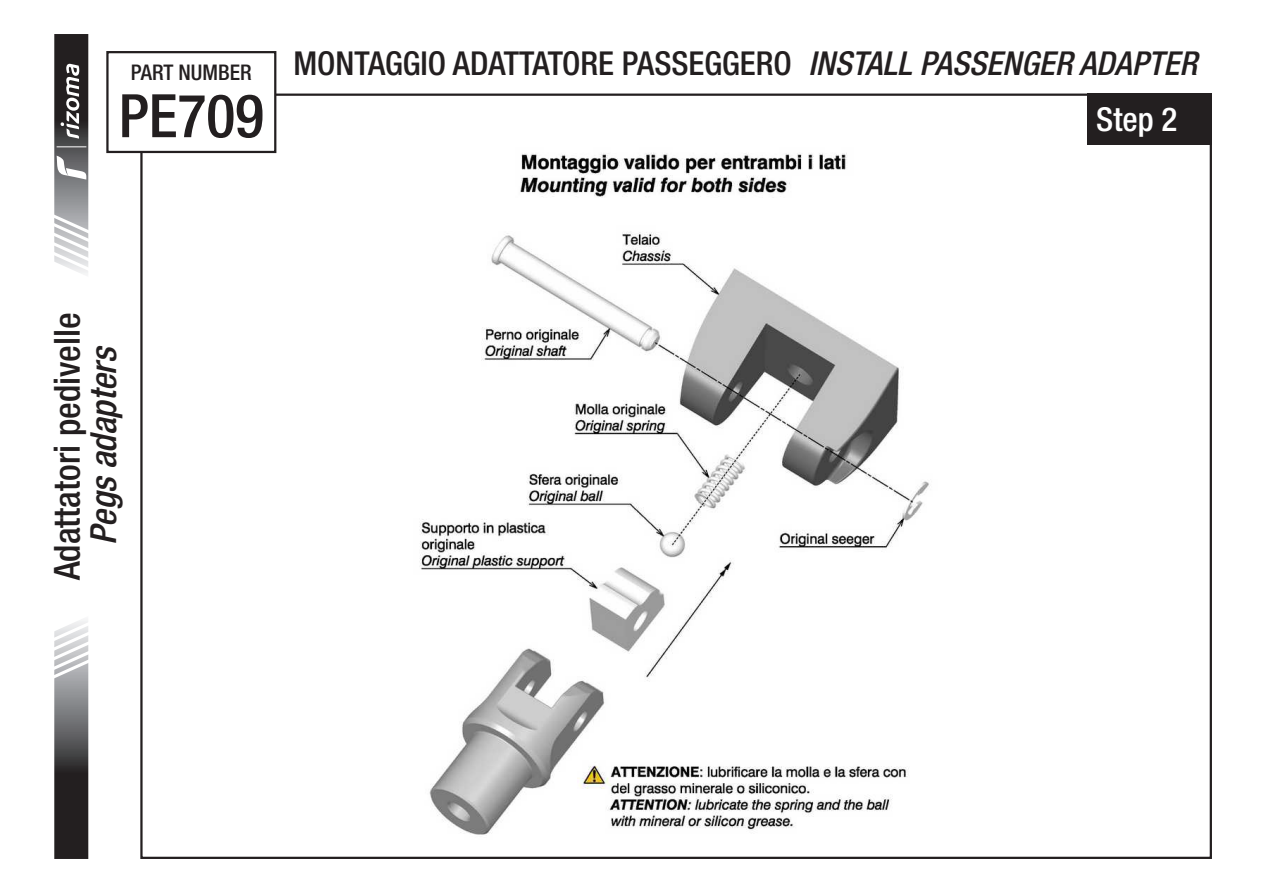
<style>
.page{position:relative;width:1263px;height:893px;background:#fff}
.page>*{position:absolute;margin:0;border:0;box-sizing:border-box;transform-origin:0 0}
.t1{font:500 condensed 60px "Helvetica Neue LT Std";color:#231f20}
.t2{font:500 condensed 36px "Helvetica Neue LT Std";color:#231f20}
.t3{font:italic 500 condensed 36px "Helvetica Neue LT Std";color:#231f20}
.t4{font:500 condensed 33px "Helvetica Neue LT Std";color:#231f20}
.t5{font:500 condensed 33px "Helvetica Neue LT Std";color:#fff}
.t6{font:500 condensed 21.6px "Helvetica Neue LT Std";color:#231f20}
.s1{font-style:italic}
</style>
<div class="page">
<img style="left:419px;top:152px;width:510px;height:683px">
<div style="left:1088px;top:94px;width:124px;height:51px;background:#231f20"></div>
<svg style="left:54px;top:620px;width:35px;height:239px;background:#706f70"></svg>
<svg style="left:54px;top:34px;width:35px;height:240px"></svg>
<div style="left:106px;top:51px;width:170px;height:102px;border:2px solid #231f20"></div>
<p class="t6" style="left:131px;top:59px;width:122px">PART NUMBER</p>
<h1 class="t1" style="left:119px;top:80px;width:147px">PE709</h1>
<p class="t4" style="left:293px;top:43px;width:905px">MONTAGGIO ADATTATORE PASSEGGERO <span class="s1">INSTALL PASSENGER ADAPTER</span></p>
<p class="t5" style="left:1096px;top:99px;width:83px">Step 2</p>
<p class="t2" style="left:46px;top:580px;width:269px;rotate:-90deg">Adattatori pedivelle</p>
<p class="t3" style="left:82px;top:545px;width:201px;rotate:-90deg">Pegs adapters</p>
</div>
